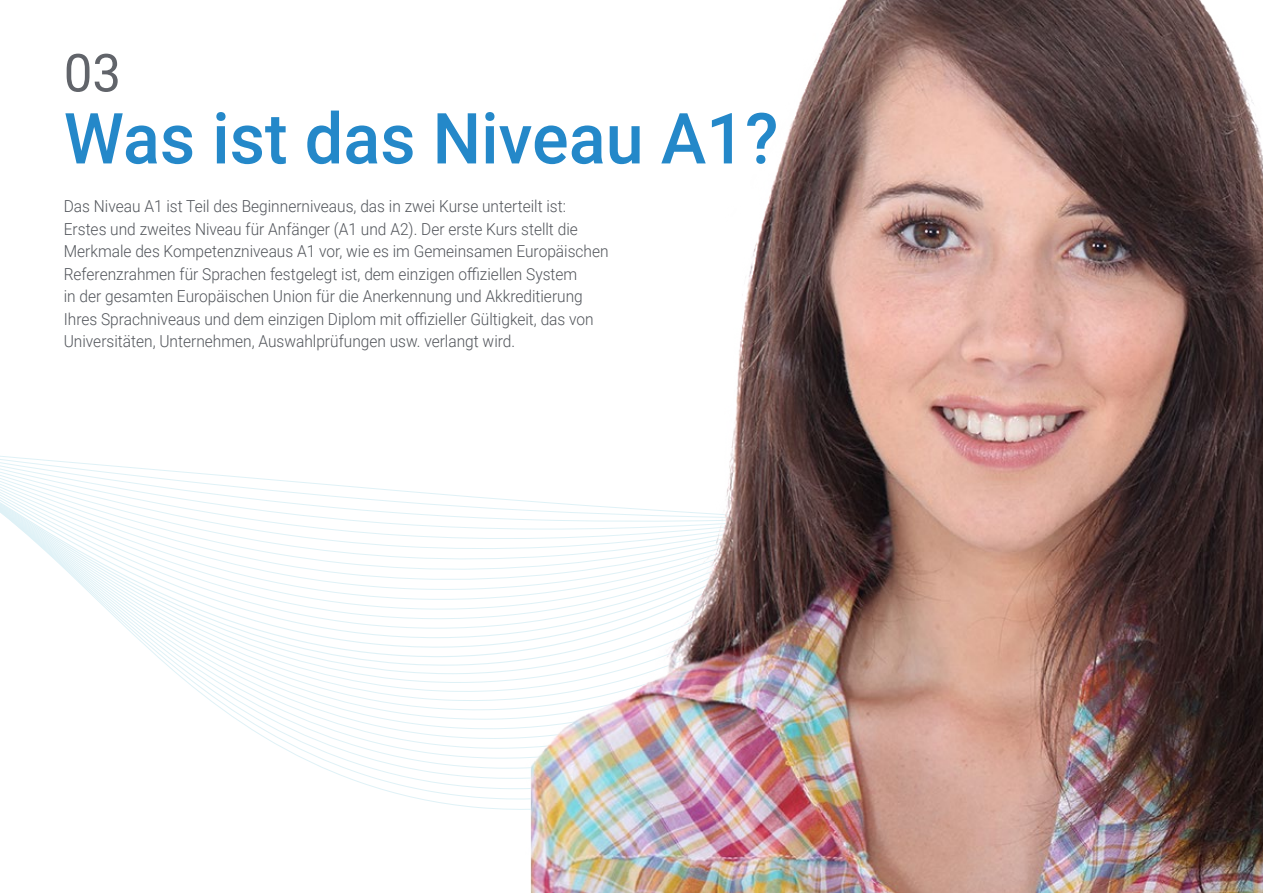
<style>
.page{position:relative;width:1263px;height:893px;background:#fff}
.page>*{position:absolute;margin:0;border:0;box-sizing:border-box;transform-origin:0 0}
.t1{font:500 70.5px "Roboto";color:#2488c9}
.t2{font:52.5px "Roboto";color:#61646a}
.t3{font:300 16.5px/22.5px "Roboto";color:#52555b;scale:.94 1}
</style>
<div class="page">
<svg style="left:0;top:456px;width:483px;height:353px"></svg>
<img style="left:483px;top:0;width:780px;height:893px">
<h2 class="t2" style="left:64px;top:36px;width:59px">03</h2>
<h1 class="t1" style="left:64px;top:89px;width:716px">Was ist das Niveau A1?</h1>
<p class="t3" style="left:64px;top:194px;width:581px">Das Niveau A1 ist Teil des Beginnerniveaus, das in zwei Kurse unterteilt ist:<br>Erstes und zweites Niveau für Anfänger (A1 und A2). Der erste Kurs stellt die Merkmale des Kompetenzniveaus A1 vor, wie es im Gemeinsamen Europäischen Referenzrahmen für Sprachen festgelegt ist, dem einzigen offiziellen System<br>in der gesamten Europäischen Union für die Anerkennung und Akkreditierung Ihres Sprachniveaus und dem einzigen Diplom mit offizieller Gültigkeit, das von Universitäten, Unternehmen, Auswahlprüfungen usw. verlangt wird.</p>
</div>
